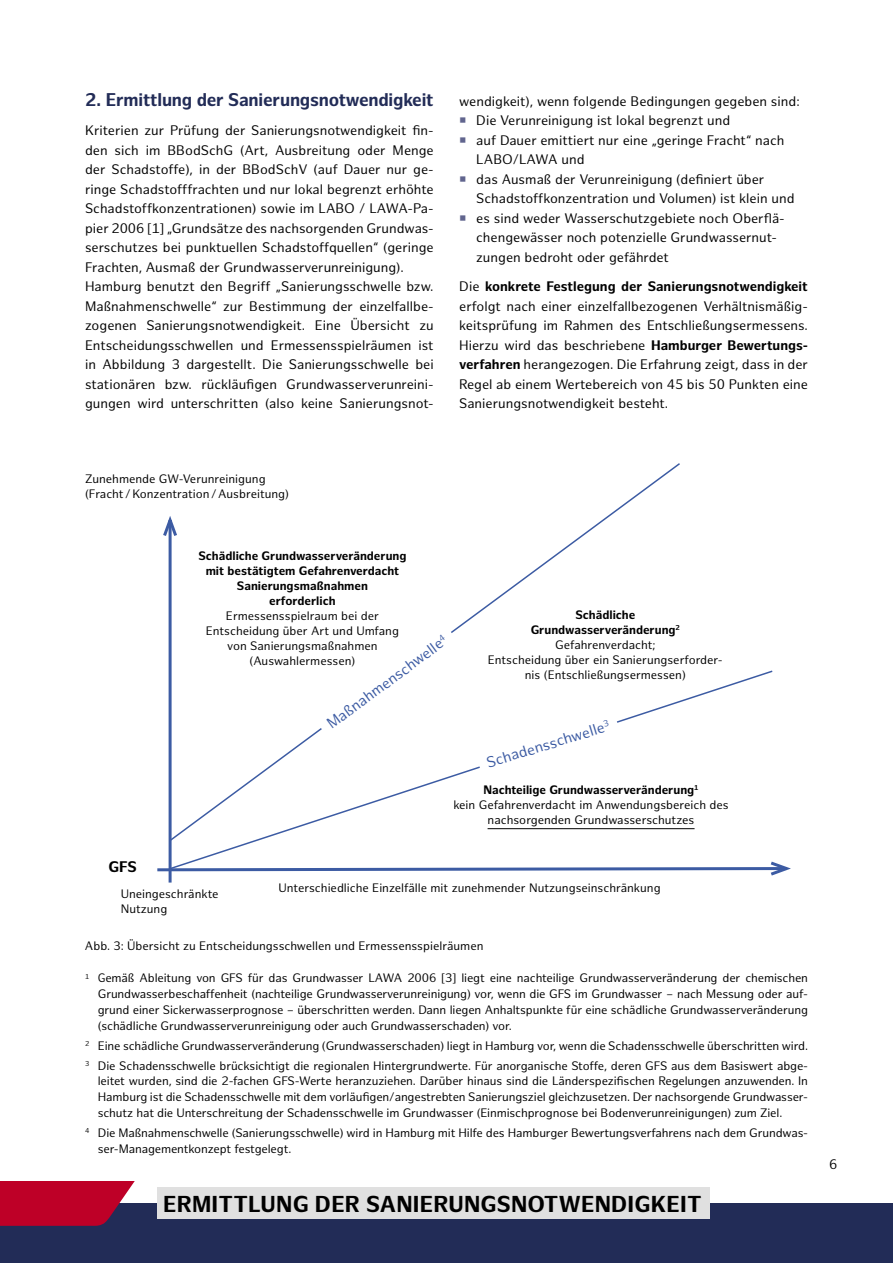
<style>
.page{position:relative;width:893px;height:1263px;background:#fff}
.page>*{position:absolute;margin:0;border:0;box-sizing:border-box;transform-origin:0 0}
.t1{font:700 22.5px "Hamburg Sans";letter-spacing:.01em;color:#000}
.t2{font:700 18px "Hamburg Sans";letter-spacing:-.01em;color:#222c57}
.t3{font:15px "Hamburg Sans";color:#3c5ba3}
.t4{font:700 15px "Hamburg Sans";color:#000}
.t5{font:13.5px/19.5px "Hamburg Sans";color:#000}
.t6{font:12px/15px "Hamburg Sans";letter-spacing:-.01em;color:#000}
.t7{font:12px/15.8px "Hamburg Sans";letter-spacing:-.01em;color:#000;text-align:justify;scale:.9 1}
.t8{font:700 12px/15px "Hamburg Sans";color:#000;text-align:center}
.s1{font-weight:700}
</style>
<div class="page">
<div style="left:0;top:1203px;width:893px;height:60px;background:#222c57"></div>
<svg style="left:0;top:1181px;width:135px;height:45px;background:#b10b31"></svg>
<div style="left:157px;top:1187px;width:552px;height:32px;background:#e0e0e0"></div>
<hr style="left:169px;top:520px;width:3px;height:362px;background:#3c5ba3">
<svg style="left:163px;top:519px;width:6px;height:20px"></svg>
<svg style="left:157px;top:859px;width:634px;height:19px"></svg>
<svg style="left:169px;top:463px;width:511px;height:206px"></svg>
<svg style="left:169px;top:669px;width:605px;height:201px"></svg>
<svg style="left:476px;top:713px;width:144px;height:61px"></svg>
<svg style="left:316px;top:626px;width:142px;height:111px"></svg>
<h2 class="t2" style="left:85px;top:89px;width:350px">2. Ermittlung der Sanierungsnotwendigkeit</h2>
<p class="t5" style="left:85px;top:121px;width:350px">Kriterien zur Prüfung der Sanierungsnotwendigkeit fin&shy;den sich im BBodSchG (Art, Ausbreitung oder Menge der Schadstoffe), in der BBodSchV (auf Dauer nur ge&shy;ringe Schadstofffrachten und nur lokal begrenzt erhöhte Schadstoffkonzentrationen) sowie im LABO / LAWA-Pa&shy;pier 2006 [1] „Grundsätze des nachsorgenden Grundwas&shy;serschutzes bei punktuellen Schadstoffquellen“ (geringe Frachten, Ausmaß der Grundwasserverunreinigung).<br>Hamburg benutzt den Begriff „Sanierungsschwelle bzw.<br>Maßnahmenschwelle“ zur Bestimmung der einzelfallbe&shy;zogenen Sanierungsnotwendigkeit. Eine Übersicht zu Entscheidungsschwellen und Ermessensspielräumen ist in Abbildung 3 dargestellt. Die Sanierungsschwelle bei stationären bzw. rückläufigen Grundwasserverunreini&shy;gungen wird unterschritten (also keine Sanierungsnot-</p>
<p class="t5" style="left:476px;top:92px;width:325px;text-indent:-17px">wendigkeit), wenn folgende Bedingungen gegeben sind:<br>Die Verunreinigung ist lokal begrenzt und<br>auf Dauer emittiert nur eine „geringe Fracht“ nach LABO/LAWA und<br>das Ausmaß der Verunreinigung (definiert über Schadstoffkonzentration und Volumen) ist klein und es sind weder Wasserschutzgebiete noch Oberflä&shy;chengewässer noch potenzielle Grundwassernut&shy;zungen bedroht oder gefährdet</p>
<p class="t5" style="left:459px;top:277px;width:350px;text-align:justify">Die <span class="s1">konkrete Festlegung der Sanierungsnotwendigkeit </span>erfolgt nach einer einzelfallbezogenen Verhältnismäßig&shy;keitsprüfung im Rahmen des Entschließungsermessens.<br>Hierzu wird das beschriebene <span class="s1">Hamburger Bewertungs&shy;verfahren</span> herangezogen. Die Erfahrung zeigt, dass in der Regel ab einem Wertebereich von 45 bis 50 Punkten eine Sanierungsnotwendigkeit besteht.</p>
<p class="t6" style="left:85px;top:471px;width:206px">Zunehmende GW-Verunreinigung (Fracht /Konzentration/Ausbreitung)</p>
<p class="t8" style="left:198px;top:549px;width:210px">Schädliche Grundwasserveränderung mit bestätigtem Gefahrenverdacht<br>Sanierungsmaßnahmen<br>erforderlich</p>
<p class="t6" style="left:206px;top:609px;width:195px;text-align:center">Ermessensspielraum bei der<br>Entscheidung über Art und Umfang von Sanierungsmaßnahmen (Auswahlermessen)</p>
<p class="t6" style="left:488px;top:608px;width:236px;text-align:center"><span class="s1">Schädliche<br>Grundwasserveränderung</span><sup>2<br></sup>Gefahrenverdacht;<br>Entscheidung über ein Sanierungserforder&shy;nis (Entschließungsermessen)</p>
<p class="t3" style="left:323px;top:717px;width:142px;rotate:-36deg">Maßnahmenschwelle</p>
<p class="t3" style="left:484px;top:754px;width:130px;rotate:-17deg">Schadensschwelle<sup>3</sup></p>
<p class="t4" style="left:108px;top:858px;width:30px">GFS</p>
<p class="t6" style="left:121px;top:887px;width:99px">Uneingeschränkte<br>Nutzung</p>
<p class="t6" style="left:453px;top:783px;width:277px;text-align:center"><span class="s1">Nachteilige Grundwasserveränderung</span><sup>1<br></sup>kein Gefahrenverdacht im Anwendungsbereich des nachsorgenden Grundwasserschutzes</p>
<p class="t6" style="left:279px;top:880px;width:384px">Unterschiedliche Einzelfälle mit zunehmender Nutzungseinschränkung</p>
<p class="t6" style="left:85px;top:938px;width:400px">Abb. 3: Übersicht zu Entscheidungsschwellen und Ermessensspielräumen</p>
<p class="t7" style="left:98px;top:971px;width:791px;text-indent:-13px"><sup>1</sup> Gemäß Ableitung von GFS für das Grundwasser LAWA 2006 [3] liegt eine nachteilige Grundwasserveränderung der chemischen Grundwasserbeschaffenheit (nachteilige Grundwasserverunreinigung) vor, wenn die GFS im Grundwasser – nach Messung oder auf&shy;grund einer Sickerwasserprognose – überschritten werden. Dann liegen Anhaltspunkte für eine schädliche Grundwasserveränderung (schädliche Grundwasserverunreinigung oder auch Grundwasserschaden) vor.</p>
<p class="t6" style="left:85px;top:1036px;width:725px;line-height:20px"><sup>2</sup> Eine schädliche Grundwasserveränderung (Grundwasserschaden) liegt in Hamburg vor, wenn die Schadensschwelle überschritten wird.<br><sup>3</sup> Die Schadensschwelle brücksichtigt die regionalen Hintergrundwerte. Für anorganische Stoffe, deren GFS aus dem Basiswert abge-</p>
<p class="t6" style="left:98px;top:1074px;width:712px;line-height:15.8px;text-align:justify">leitet wurden, sind die 2-fachen GFS-Werte heranzuziehen. Darüber hinaus sind die Länderspezifischen Regelungen anzuwenden. In Hamburg ist die Schadensschwelle mit dem vorläufigen/angestrebten Sanierungsziel gleichzusetzen. Der nachsorgende Grundwasser&shy;schutz hat die Unterschreitung der Schadensschwelle im Grundwasser (Einmischprognose bei Bodenverunreinigungen) zum Ziel.</p>
<p class="t6" style="left:98px;top:1125px;width:712px;line-height:15.8px;text-indent:-13px"><sup>4</sup> Die Maßnahmenschwelle (Sanierungsschwelle) wird in Hamburg mit Hilfe des Hamburger Bewertungsverfahrens nach dem Grundwas&shy;ser-Managementkonzept festgelegt.</p>
<h1 class="t1" style="left:163px;top:1190px;width:540px">ERMITTLUNG DER SANIERUNGSNOTWENDIGKEIT</h1>
<p class="t5" style="left:829px;top:1155px;width:10px">6</p>
</div>
